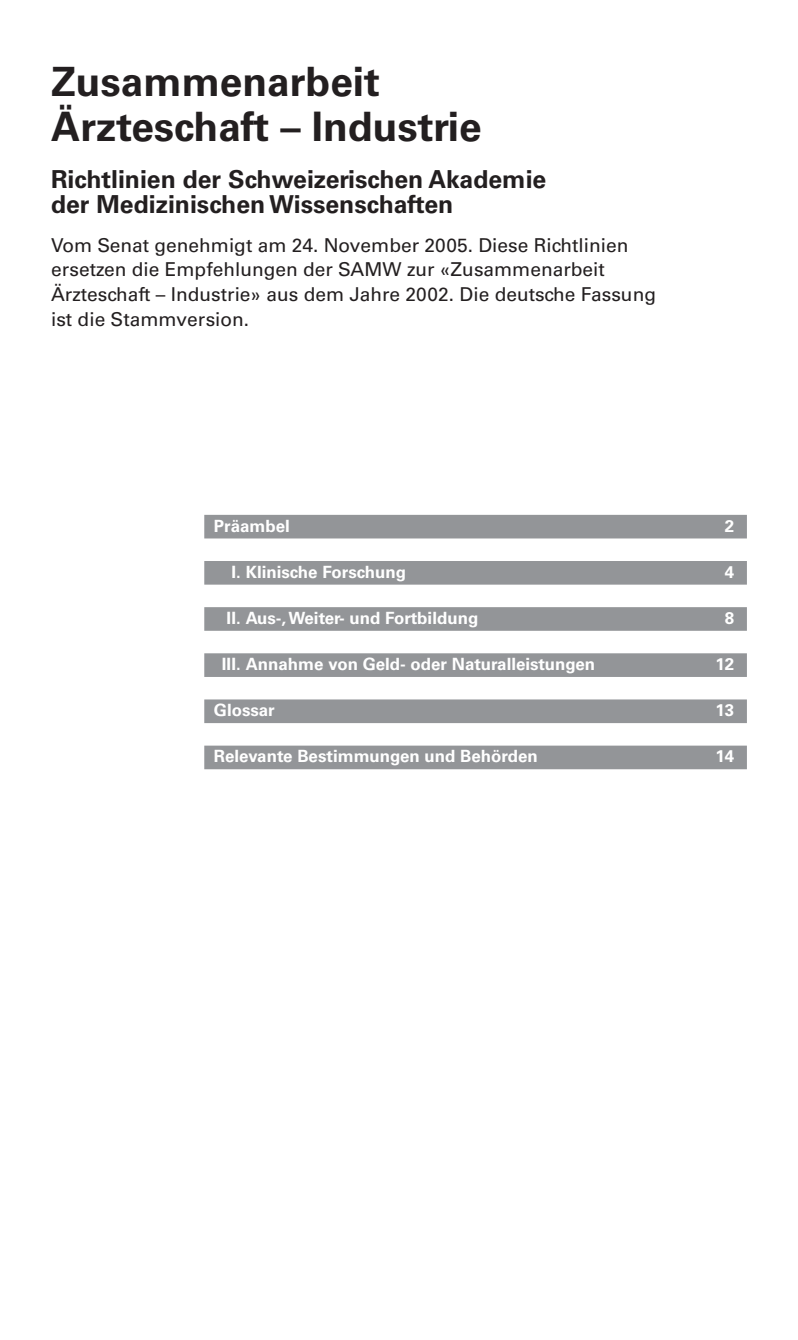
<style>
.page{position:relative;width:798px;height:1340px;background:#fff}
.page>*{position:absolute;margin:0;border:0;box-sizing:border-box;transform-origin:0 0}
._1_Haupttitel_d{font:700 40.5px/45px "Univers";color:#231f20}
._1_Haupttitel_Untert{font:700 24.75px/24.8px "Univers";color:#231f20}
._1_Haupttitel_Untert-2{font:19.12px/24.8px "Univers";color:#231f20}
.Inhaltsverzeichnis_T{font:700 16.88px "Univers";color:#fff}
</style>
<div class="page">
<div style="left:204px;top:515px;width:542px;height:23px;background:#939598"></div>
<div style="left:204px;top:561px;width:542px;height:23px;background:#939598"></div>
<div style="left:204px;top:607px;width:542px;height:24px;background:#939598"></div>
<div style="left:204px;top:653px;width:542px;height:24px;background:#939598"></div>
<div style="left:204px;top:699px;width:542px;height:24px;background:#939598"></div>
<div style="left:204px;top:745px;width:542px;height:24px;background:#939598"></div>
<p class="_1_Haupttitel_d" style="left:51px;top:60px;width:432px">Zusammenarbeit<br>Ärzteschaft – Industrie</p>
<p class="_1_Haupttitel_Untert" style="left:51px;top:168px;width:496px">Richtlinien der Schweizerischen Akademie der Medizinischen Wissenschaften</p>
<p class="_1_Haupttitel_Untert-2" style="left:51px;top:232px;width:606px">Vom Senat genehmigt am 24. November 2005. Diese Richtlinien ersetzen die Empfehlungen der SAMW zur «Zusammenarbeit Ärzteschaft – Industrie» aus dem Jahre 2002. Die deutsche Fassung ist die Stammversion.</p>
<p class="Inhaltsverzeichnis_T" style="left:214px;top:516px;width:77px">Präambel</p>
<p class="Inhaltsverzeichnis_T" style="left:724px;top:516px;width:11px">2</p>
<p class="Inhaltsverzeichnis_T" style="left:231px;top:562px;width:176px">I. Klinische Forschung</p>
<p class="Inhaltsverzeichnis_T" style="left:724px;top:562px;width:11px">4</p>
<p class="Inhaltsverzeichnis_T" style="left:226px;top:608px;width:253px">II. Aus-, Weiter- und Fortbildung</p>
<p class="Inhaltsverzeichnis_T" style="left:724px;top:608px;width:11px">8</p>
<p class="Inhaltsverzeichnis_T" style="left:222px;top:654px;width:374px">III. Annahme von Geld- oder Naturalleistungen</p>
<p class="Inhaltsverzeichnis_T" style="left:715px;top:654px;width:20px">12</p>
<p class="Inhaltsverzeichnis_T" style="left:214px;top:700px;width:62px">Glossar</p>
<p class="Inhaltsverzeichnis_T" style="left:715px;top:700px;width:20px">13</p>
<p class="Inhaltsverzeichnis_T" style="left:214px;top:746px;width:325px">Relevante Bestimmungen und Behörden</p>
<p class="Inhaltsverzeichnis_T" style="left:715px;top:746px;width:20px">14</p>
</div>
